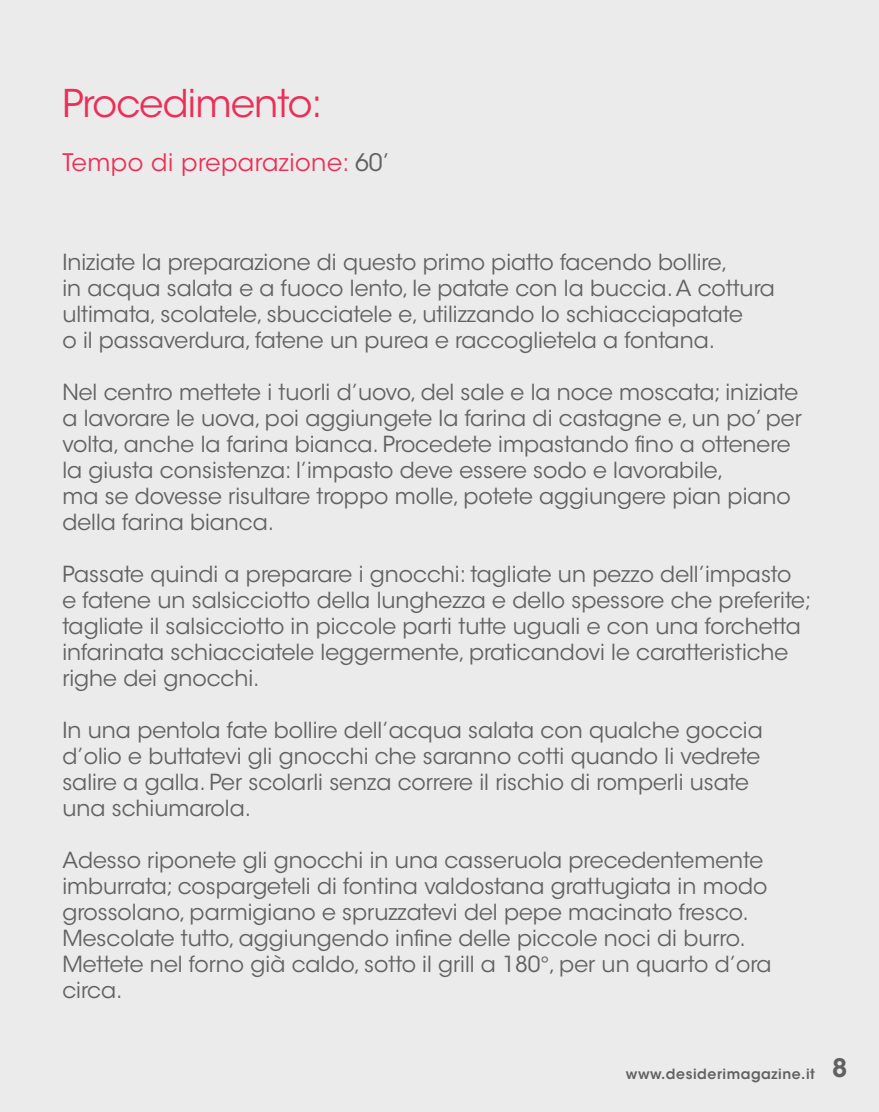
<style>
.page{position:relative;width:879px;height:1112px;background:#fff}
.page>*{position:absolute;margin:0;border:0;box-sizing:border-box;transform-origin:0 0}
.t1{font:38px "ITC Avant Garde Std";letter-spacing:-.02em;color:#ed2e56}
.t2{font:600 25.2px "ITC Avant Garde Std";color:#616161}
.t3{font:24px "ITC Avant Garde Std";letter-spacing:.02em;color:#ed2e56}
.t4{font:22px/26px "ITC Avant Garde Std";color:#616161}
.t5{font:600 14px "ITC Avant Garde Std";letter-spacing:.04em;color:#616161}
.s1{color:#616161}
</style>
<div class="page">
<div style="left:0;top:0;width:879px;height:1111px;background:#ebebeb"></div>
<h1 class="t1" style="left:62px;top:80px;width:262px">Procedimento:</h1>
<p class="t3" style="left:62px;top:147px;width:329px">Tempo di preparazione: <span class="s1">60’</span></p>
<p class="t4" style="left:62px;top:249px;width:714px">Iniziate la preparazione di questo primo piatto facendo bollire,<br>in acqua salata e a fuoco lento, le patate con la buccia. A cottura ultimata, scolatele, sbucciatele e, utilizzando lo schiacciapatate<br>o il passaverdura, fatene un purea e raccoglietela a fontana.</p>
<p class="t4" style="left:62px;top:379px;width:741px">Nel centro mettete i tuorli d’uovo, del sale e la noce moscata; iniziate a lavorare le uova, poi aggiungete la farina di castagne e, un po’ per volta, anche la farina bianca. Procedete impastando fino a ottenere la giusta consistenza: l’impasto deve essere sodo e lavorabile,<br>ma se dovesse risultare troppo molle, potete aggiungere pian piano della farina bianca.</p>
<p class="t4" style="left:62px;top:561px;width:750px">Passate quindi a preparare i gnocchi: tagliate un pezzo dell’impasto<br>e fatene un salsicciotto della lunghezza e dello spessore che preferite; tagliate il salsicciotto in piccole parti tutte uguali e con una forchetta infarinata schiacciatele leggermente, praticandovi le caratteristiche righe dei gnocchi.</p>
<p class="t4" style="left:62px;top:717px;width:702px">In una pentola fate bollire dell’acqua salata con qualche goccia d’olio e buttatevi gli gnocchi che saranno cotti quando li vedrete salire a galla. Per scolarli senza correre il rischio di romperli usate una schiumarola.</p>
<p class="t4" style="left:62px;top:847px;width:711px">Adesso riponete gli gnocchi in una casseruola precedentemente imburrata; cospargeteli di fontina valdostana grattugiata in modo grossolano, parmigiano e spruzzatevi del pepe macinato fresco.<br>Mescolate tutto, aggiungendo infine delle piccole noci di burro.<br>Mettete nel forno già caldo, sotto il grill a 180°, per un quarto d’ora circa.</p>
<p class="t5" style="left:626px;top:1064px;width:190px">www.desiderimagazine.it</p>
<p class="t2" style="left:832px;top:1051px;width:17px">8</p>
</div>
